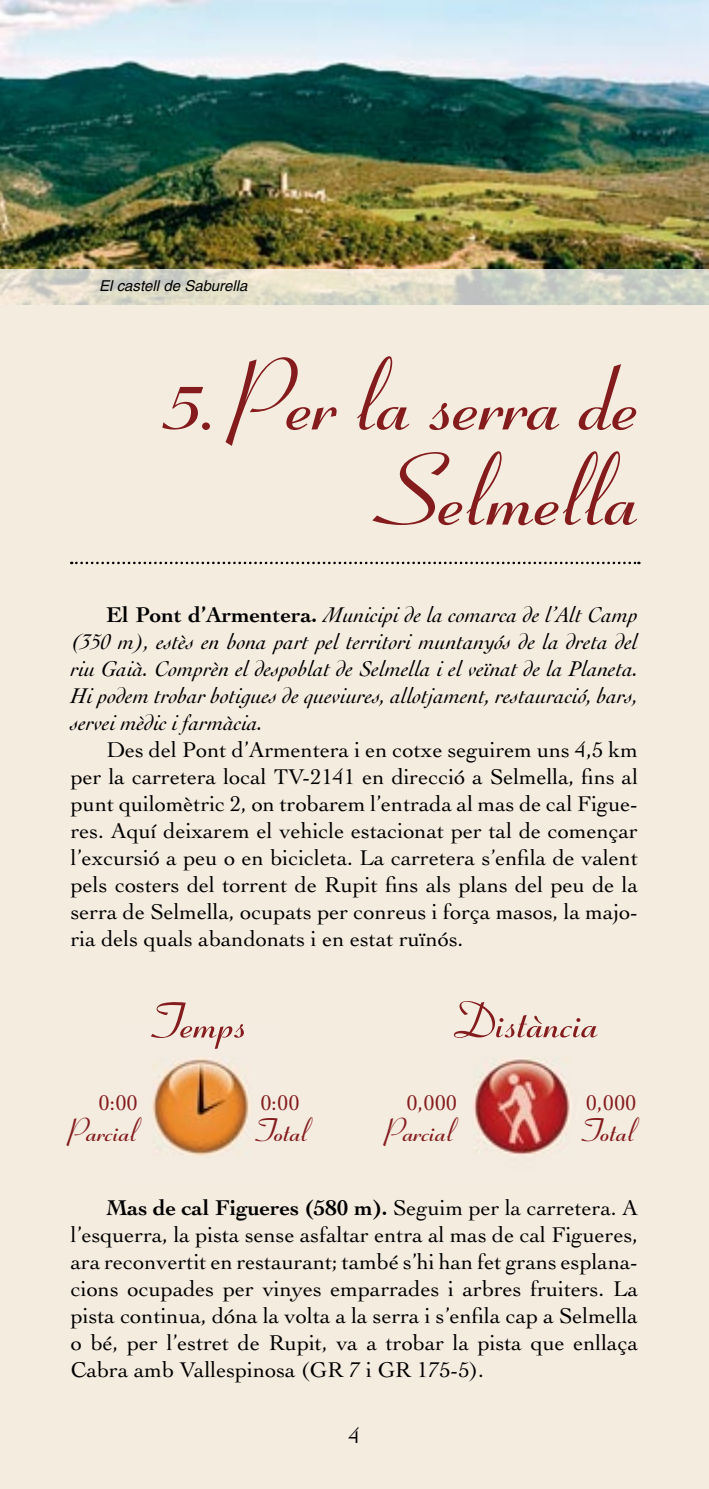
<style>
.page{position:relative;width:709px;height:1489px;background:#fff}
.page>*{position:absolute;margin:0;border:0;box-sizing:border-box;transform-origin:0 0}
.t1{font:700 100px/95px "Coronet";color:#841c1e;text-align:right}
.t2{font:700 50px "Coronet";color:#841c1e}
.t3{font:700 32.5px "Coronet";color:#841c1e}
.t4{font:22.5px/27px "Cochin";color:#000;text-align:justify}
.t5{font:italic 22.5px/27px "Cochin";color:#000;text-align:justify}
.t6{font:22.5px "Cochin";color:#841c1e}
.t7{font:italic 15px "Helvetica";color:#000}
.s1{font-weight:700;font-style:normal}
.s2{font-weight:700}
</style>
<div class="page">
<div style="left:0;top:305px;width:708px;height:1183px;background:#f5ece0"></div>
<svg style="left:708px;top:305px;width:1px;height:1183px"></svg>
<svg style="left:71px;top:561px;width:568px;height:3px"></svg>
<img style="left:442px;top:1026px;width:159px;height:158px">
<img style="left:121px;top:1026px;width:158px;height:158px">
<img style="left:0;top:0;width:709px;height:305px">
<svg style="left:0;top:269px;width:709px;height:35px"></svg>
<svg style="left:348px;top:1427px;width:11px;height:15px"></svg>
<p class="t7" style="left:99px;top:277px;width:150px">El castell de Saburella</p>
<h1 class="t1" style="left:162px;top:349px;width:477px">5. Per la serra de<br>Selmella</h1>
<p class="t5" style="left:71px;top:601px;width:569px;text-indent:35px"><span class="s1">El Pont d’Armentera.</span> Municipi de la comarca de l’Alt Camp (350 m), estès en bona part pel territori muntanyós de la dreta del riu Gaià. Comprèn el despoblat de Selmella i el veïnat de la Planeta.<br>Hi podem trobar botigues de queviures, allotjament, restauració, bars, servei mèdic i farmàcia.</p>
<p class="t4" style="left:71px;top:736px;width:569px;text-indent:35px">Des del Pont d’Armentera i en cotxe seguirem uns 4,5 km per la carretera local TV-2141 en direcció a Selmella, fins al punt quilomètric 2, on trobarem l’entrada al mas de cal Figue&shy;res. Aquí deixarem el vehicle estacionat per tal de començar l’excursió a peu o en bicicleta. La carretera s’enfila de valent pels costers del torrent de Rupit fins als plans del peu de la serra de Selmella, ocupats per conreus i força masos, la majo&shy;ria dels quals abandonats i en estat ruïnós.</p>
<h2 class="t2" style="left:150px;top:992px;width:97px">Temps</h2>
<h2 class="t2" style="left:450px;top:991px;width:149px">Distància</h2>
<p class="t6" style="left:98px;top:1089px;width:41px">0:00</p>
<p class="t6" style="left:260px;top:1089px;width:41px">0:00</p>
<p class="t6" style="left:406px;top:1089px;width:52px">0,000</p>
<p class="t6" style="left:586px;top:1089px;width:52px">0,000</p>
<h3 class="t3" style="left:68px;top:1111px;width:70px">Parcial</h3>
<h3 class="t3" style="left:254px;top:1111px;width:54px">Total</h3>
<h3 class="t3" style="left:384px;top:1111px;width:70px">Parcial</h3>
<h3 class="t3" style="left:581px;top:1111px;width:54px">Total</h3>
<p class="t4" style="left:71px;top:1194px;width:569px;text-indent:35px"><span class="s2">Mas de cal Figueres (580 m).</span> Seguim per la carretera. A l’esquerra, la pista sense asfaltar entra al mas de cal Figueres, ara reconvertit en restaurant; també s’hi han fet grans esplana&shy;cions ocupades per vinyes emparrades i arbres fruiters. La pista continua, dóna la volta a la serra i s’enfila cap a Selmella o bé, per l’estret de Rupit, va a trobar la pista que enllaça Cabra amb Vallespinosa (GR 7 i GR 175-5).</p>
</div>
